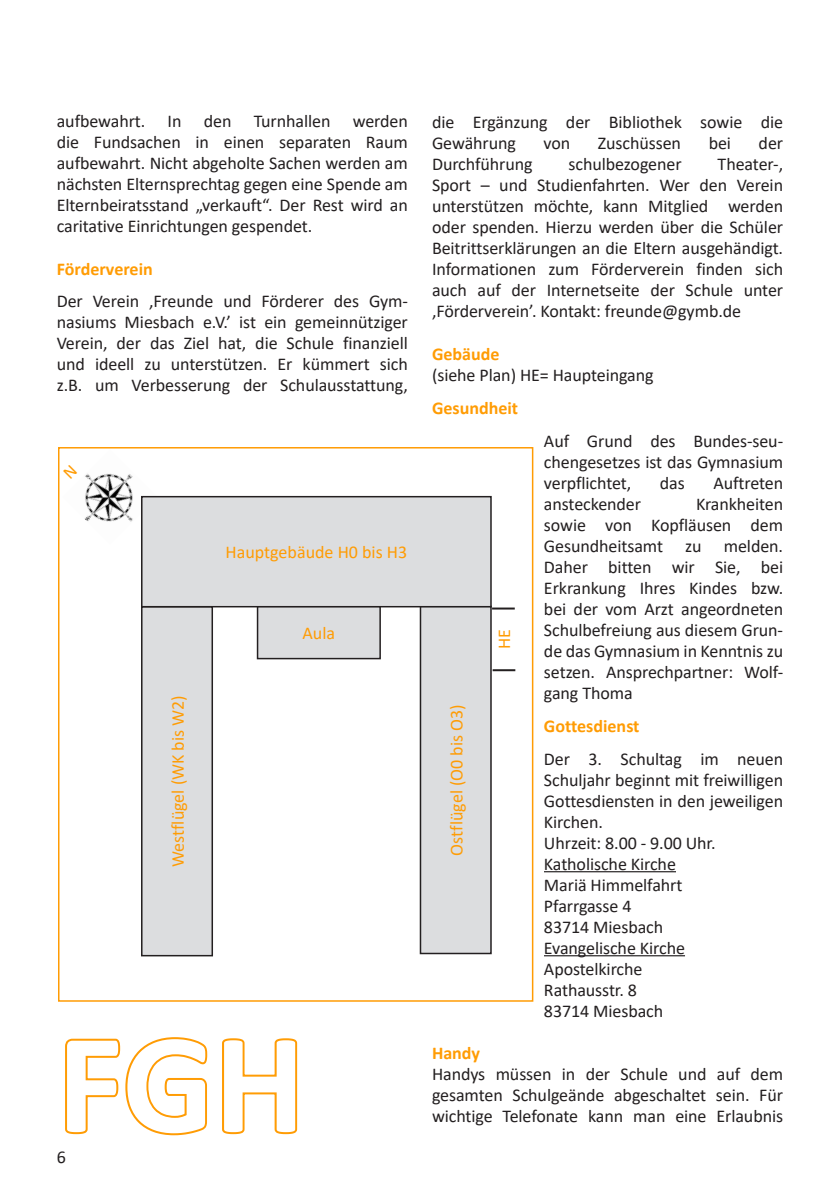
<style>
.page{position:relative;width:840px;height:1191px;background:#fff}
.page>*{position:absolute;margin:0;border:0;box-sizing:border-box;transform-origin:0 0}
.t1{font:700 144px "Calibri";color:#fff}
.Absatzformat_1{font:18px/21px "Calibri";letter-spacing:-.005em;color:#231f20;text-align:justify}
.Überschrift{font:18px/21px "Calibri";letter-spacing:-.005em;color:#231f20;text-align:justify}
.t2{font:18px "Calibri";color:#ff9c04}
.Überschrift-2{font:700 18px "Calibri";color:#ff9c04}
.s1{font-weight:700;color:#ff9c04}
</style>
<div class="page">
<hr style="left:543px;top:871px;width:132px;height:1px;background:#231f20">
<hr style="left:543px;top:955px;width:141px;height:1px;background:#231f20">
<svg style="left:65px;top:1037px;width:143px;height:99px"></svg>
<svg style="left:222px;top:1038px;width:76px;height:97px"></svg>
<div style="left:58px;top:447px;width:475px;height:554px;border:2px solid #ff9c04"></div>
<div style="left:257px;top:606px;width:123px;height:52px;background:#dcdddf"></div>
<div style="left:257px;top:605px;width:123px;height:54px;border:2px solid #231f20"></div>
<div style="left:142px;top:606px;width:70px;height:349px;background:#dcdddf"></div>
<div style="left:141px;top:606px;width:72px;height:350px;border:2px solid #231f20"></div>
<div style="left:420px;top:606px;width:70px;height:347px;background:#dcdddf"></div>
<div style="left:419px;top:605px;width:72px;height:349px;border:2px solid #231f20"></div>
<img style="left:62px;top:449px;width:95px;height:73px">
<div style="left:142px;top:496px;width:348px;height:110px;background:#dcdddf"></div>
<div style="left:141px;top:496px;width:350px;height:111px;border:2px solid #231f20"></div>
<hr style="left:492px;top:607px;width:22px;height:2px;background:#231f20">
<hr style="left:492px;top:669px;width:23px;height:2px;background:#231f20">
<svg style="left:63px;top:465px;width:14px;height:14px"></svg>
<p class="Absatzformat_1" style="left:57px;top:110px;width:352px">aufbewahrt. In den Turnhallen werden die Fundsachen in einen separaten Raum aufbewahrt. Nicht abgeholte Sachen werden am nächsten Elternsprechtag gegen eine Spende am Elternbeiratsstand „verkauft“. Der Rest wird an caritative Einrichtungen gespendet.</p>
<p class="Überschrift-2" style="left:57px;top:256px;width:97px">Förderverein</p>
<p class="Absatzformat_1" style="left:57px;top:290px;width:352px">Der Verein ‚Freunde und Förderer des Gym&shy;nasiums Miesbach e.V.’ ist ein gemeinnütziger Verein, der das Ziel hat, die Schule finanziell und ideell zu unterstützen. Er kümmert sich z.B. um Verbesserung der Schulausstattung,</p>
<p class="Absatzformat_1" style="left:432px;top:111px;width:352px">die Ergänzung der Bibliothek sowie die<br>Gewährung</p>
<p class="Absatzformat_1" style="left:543px;top:132px;width:28px">von</p>
<p class="Absatzformat_1" style="left:597px;top:132px;width:85px">Zuschüssen</p>
<p class="Absatzformat_1" style="left:708px;top:132px;width:24px">bei</p>
<p class="Absatzformat_1" style="left:758px;top:132px;width:26px">der</p>
<p class="Absatzformat_1" style="left:432px;top:153px;width:102px">Durchführung</p>
<p class="Absatzformat_1" style="left:568px;top:153px;width:114px">schulbezogener</p>
<p class="Absatzformat_1" style="left:432px;top:153px;width:352px;text-indent:285px">Theater-, Sport – und Studienfahrten. Wer den Verein unterstützen möchte, kann Mitglied werden oder spenden. Hierzu werden über die Schüler Beitrittserklärungen an die Eltern ausgehändigt.<br>Informationen zum Förderverein finden sich auch auf der Internetseite der Schule unter ‚Förderverein’. Kontakt: freunde@gymb.de</p>
<p class="Überschrift" style="left:432px;top:342px;width:223px;line-height:21.6px"><span class="s1">Gebäude<br></span>(siehe Plan) HE= Haupteingang</p>
<p class="Überschrift-2" style="left:432px;top:395px;width:88px">Gesundheit</p>
<p class="Überschrift" style="left:543px;top:430px;width:240px">Auf Grund des Bundes-seu&shy;chengesetzes ist das Gymnasium verpflichtet,</p>
<p class="Überschrift" style="left:659px;top:472px;width:26px">das</p>
<p class="Überschrift" style="left:713px;top:472px;width:71px">Auftreten</p>
<p class="t2" style="left:225px;top:540px;width:183px">Hauptgebäude H0 bis H3</p>
<p class="t2" style="left:302px;top:621px;width:34px">Aula</p>
<p class="t2" style="left:165px;top:867px;width:173px;rotate:-90deg">Westflügel (WK bis W2)</p>
<p class="t2" style="left:444px;top:855px;width:153px;rotate:-90deg">Ostflügel (O0 bis O3)</p>
<p class="t2" style="left:491px;top:649px;width:21px;rotate:-90deg">HE</p>
<p class="Überschrift" style="left:543px;top:493px;width:240px;text-indent:152px">Krankheiten sowie von Kopfläusen dem Gesundheitsamt zu melden.<br>Daher bitten wir Sie, bei Erkrankung Ihres Kindes bzw. bei der vom Arzt angeordneten Schulbefreiung aus diesem Grun&shy;de das Gymnasium in Kenntnis zu setzen. Ansprechpartner: Wolf&shy;gang Thoma</p>
<p class="Überschrift-2" style="left:543px;top:713px;width:97px">Gottesdienst</p>
<p class="Absatzformat_1" style="left:543px;top:747px;width:240px">Der 3. Schultag im neuen Schuljahr beginnt mit freiwilligen Gottesdiensten in den jeweiligen Kirchen.</p>
<p class="Absatzformat_1" style="left:543px;top:831px;width:173px;text-align:left">Uhrzeit: 8.00 - 9.00 Uhr.<br>Katholische Kirche<br>Mariä Himmelfahrt<br>Pfarrgasse 4<br>83714 Miesbach<br>Evangelische Kirche<br>Apostelkirche<br>Rathausstr. 8<br>83714 Miesbach</p>
<p class="Überschrift" style="left:543px;top:493px;width:99px">ansteckender</p>
<p class="t1" style="left:57px;top:982px;width:249px">FGH</p>
<p class="Absatzformat_1" style="left:57px;top:1146px;width:11px">6</p>
<p class="Überschrift-2" style="left:432px;top:1040px;width:50px">Handy</p>
<p class="Absatzformat_1" style="left:432px;top:1063px;width:352px">Handys müssen in der Schule und auf dem gesamten Schulgeände abgeschaltet sein. Für</p>
<p class="Absatzformat_1" style="left:432px;top:1105px;width:352px">wichtige Telefonate kann man eine Erlaubnis</p>
</div>
